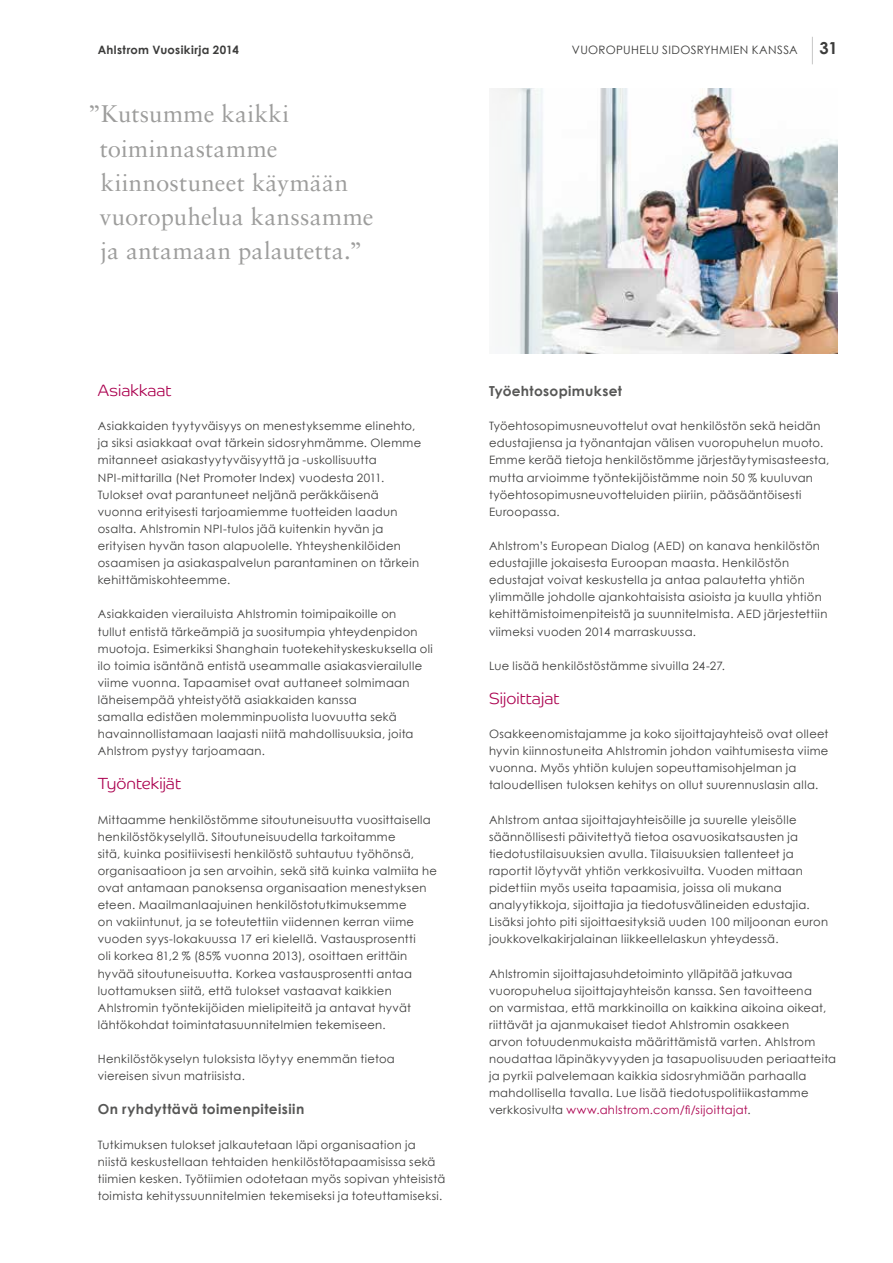
<style>
.page{position:relative;width:893px;height:1263px;background:#fff}
.page>*{position:absolute;margin:0;border:0;box-sizing:border-box;transform-origin:0 0}
.t1{font:24px/34.2px "Sabon LT Std";letter-spacing:.01em;color:#9d9d9c}
.t2{font:700 16.5px "Century Gothic";color:#3c3c3b}
.t3{font:300 16.2px "Co Headline";letter-spacing:.005em;color:#ab004f}
.t4{font:700 13.8px "Century Gothic";letter-spacing:.025em;color:#575756}
.t5{font:11.55px/17.1px "Century Gothic";letter-spacing:.03em;color:#3c3c3b}
.t6{font:700 11.55px "Century Gothic";letter-spacing:.035em;color:#3c3c3b}
.s1{color:#ab004f}
</style>
<div class="page">
<img style="left:491px;top:88px;width:347px;height:266px">
<svg style="left:812px;top:37px;width:1px;height:27px"></svg>
<p class="t6" style="left:98px;top:41px;width:143px">Ahlstrom Vuosikirja 2014</p>
<p class="t5" style="left:572px;top:41px;width:18px">Vuoropuhelu</p>
<p class="t5" style="left:662px;top:41px;width:9px">sidosryhmien</p>
<p class="t5" style="left:752px;top:41px;width:9px">kanssa</p>
<h2 class="t2" style="left:820px;top:35px;width:20px">31</h2>
<h1 class="t1" style="left:99px;top:97px;width:276px;text-indent:-12px">”Kutsumme kaikki toiminnastamme kiinnostuneet käymään vuoropuhelua kanssamme ja antamaan palautetta.”</h1>
<h3 class="t3" style="left:98px;top:381px;width:75px">Asiakkaat</h3>
<p class="t5" style="left:98px;top:417px;width:325px">Asiakkaiden tyytyväisyys on menestyksemme elinehto, ja siksi asiakkaat ovat tärkein sidosryhmämme. Olemme mitanneet asiakastyytyväisyyttä ja -uskollisuutta NPI-mittarilla (Net Promoter Index) vuodesta 2011.<br>Tulokset ovat parantuneet neljänä peräkkäisenä vuonna erityisesti tarjoamiemme tuotteiden laadun osalta. Ahlstromin NPI-tulos jää kuitenkin hyvän ja erityisen hyvän tason alapuolelle. Yhteyshenkilöiden osaamisen ja asiakaspalvelun parantaminen on tärkein kehittämiskohteemme.</p>
<p class="t5" style="left:98px;top:605px;width:337px">Asiakkaiden vierailuista Ahlstromin toimipaikoille on<br>tullut entistä tärkeämpiä ja suositumpia yhteydenpidon muotoja. Esimerkiksi Shanghain tuotekehityskeskuksella oli ilo toimia isäntänä entistä useammalle asiakasvierailulle viime vuonna. Tapaamiset ovat auttaneet solmimaan läheisempää yhteistyötä asiakkaiden kanssa<br>samalla edistäen molemminpuolista luovuutta sekä havainnollistamaan laajasti niitä mahdollisuuksia, joita Ahlstrom pystyy tarjoamaan.</p>
<h3 class="t3" style="left:98px;top:774px;width:85px">Työntekijät</h3>
<p class="t5" style="left:98px;top:811px;width:341px">Mittaamme henkilöstömme sitoutuneisuutta vuosittaisella henkilöstökyselyllä. Sitoutuneisuudella tarkoitamme<br>sitä, kuinka positiivisesti henkilöstö suhtautuu työhönsä, organisaatioon ja sen arvoihin, sekä sitä kuinka valmiita he ovat antamaan panoksensa organisaation menestyksen eteen. Maailmanlaajuinen henkilöstotutkimuksemme<br>on vakiintunut, ja se toteutettiin viidennen kerran viime vuoden syys-lokakuussa 17 eri kielellä. Vastausprosentti<br>oli korkea 81,2 % (85% vuonna 2013), osoittaen erittäin hyvää sitoutuneisuutta. Korkea vastausprosentti antaa luottamuksen siitä, että tulokset vastaavat kaikkien Ahlstromin työntekijöiden mielipiteitä ja antavat hyvät lähtökohdat toimintatasuunnitelmien tekemiseen.</p>
<p class="t5" style="left:98px;top:1050px;width:298px">Henkilöstökyselyn tuloksista löytyy enemmän tietoa viereisen sivun matriisista.</p>
<p class="t4" style="left:98px;top:1099px;width:208px">On ryhdyttävä toimenpiteisiin</p>
<p class="t5" style="left:98px;top:1136px;width:349px">Tutkimuksen tulokset jalkautetaan läpi organisaation ja niistä keskustellaan tehtaiden henkilöstötapaamisissa sekä tiimien kesken. Työtiimien odotetaan myös sopivan yhteisistä toimista kehityssuunnitelmien tekemiseksi ja toteuttamiseksi.</p>
<p class="t4" style="left:489px;top:381px;width:134px">Työehtosopimukset</p>
<p class="t5" style="left:489px;top:417px;width:342px">Työehtosopimusneuvottelut ovat henkilöstön sekä heidän edustajiensa ja työnantajan välisen vuoropuhelun muoto.<br>Emme kerää tietoja henkilöstömme järjestäytymisasteesta, mutta arvioimme työntekijöistämme noin 50 % kuuluvan työehtosopimusneuvotteluiden piiriin, pääsääntöisesti Euroopassa.</p>
<p class="t5" style="left:489px;top:537px;width:340px">Ahlstrom’s European Dialog (AED) on kanava henkilöstön edustajille jokaisesta Euroopan maasta. Henkilöstön edustajat voivat keskustella ja antaa palautetta yhtiön ylimmälle johdolle ajankohtaisista asioista ja kuulla yhtiön kehittämistoimenpiteistä ja suunnitelmista. AED järjestettiin viimeksi vuoden 2014 marraskuussa.</p>
<p class="t5" style="left:489px;top:657px;width:238px">Lue lisää henkilöstöstämme sivuilla 24-27.</p>
<h3 class="t3" style="left:489px;top:689px;width:72px">Sijoittajat</h3>
<p class="t5" style="left:489px;top:725px;width:341px">Osakkeenomistajamme ja koko sijoittajayhteisö ovat olleet hyvin kiinnostuneita Ahlstromin johdon vaihtumisesta viime vuonna. Myös yhtiön kulujen sopeuttamisohjelman ja taloudellisen tuloksen kehitys on ollut suurennuslasin alla.</p>
<p class="t5" style="left:489px;top:811px;width:341px">Ahlstrom antaa sijoittajayhteisöille ja suurelle yleisölle säännöllisesti päivitettyä tietoa osavuosikatsausten ja tiedotustilaisuuksien avulla. Tilaisuuksien tallenteet ja raportit löytyvät yhtiön verkkosivuilta. Vuoden mittaan pidettiin myös useita tapaamisia, joissa oli mukana analyytikkoja, sijoittajia ja tiedotusvälineiden edustajia.<br>Lisäksi johto piti sijoittaesityksiä uuden 100 miljoonan euron joukkovelkakirjalainan liikkeellelaskun yhteydessä.</p>
<p class="t5" style="left:489px;top:965px;width:349px">Ahlstromin sijoittajasuhdetoiminto ylläpitää jatkuvaa vuoropuhelua sijoittajayhteisön kanssa. Sen tavoitteena<br>on varmistaa, että markkinoilla on kaikkina aikoina oikeat, riittävät ja ajanmukaiset tiedot Ahlstromin osakkeen<br>arvon totuudenmukaista määrittämistä varten. Ahlstrom noudattaa läpinäkyvyyden ja tasapuolisuuden periaatteita ja pyrkii palvelemaan kaikkia sidosryhmiään parhaalla mahdollisella tavalla. Lue lisää tiedotuspolitiikastamme verkkosivulta <span class="s1">www.ahlstrom.com/fi/sijoittajat</span>.</p>
</div>
